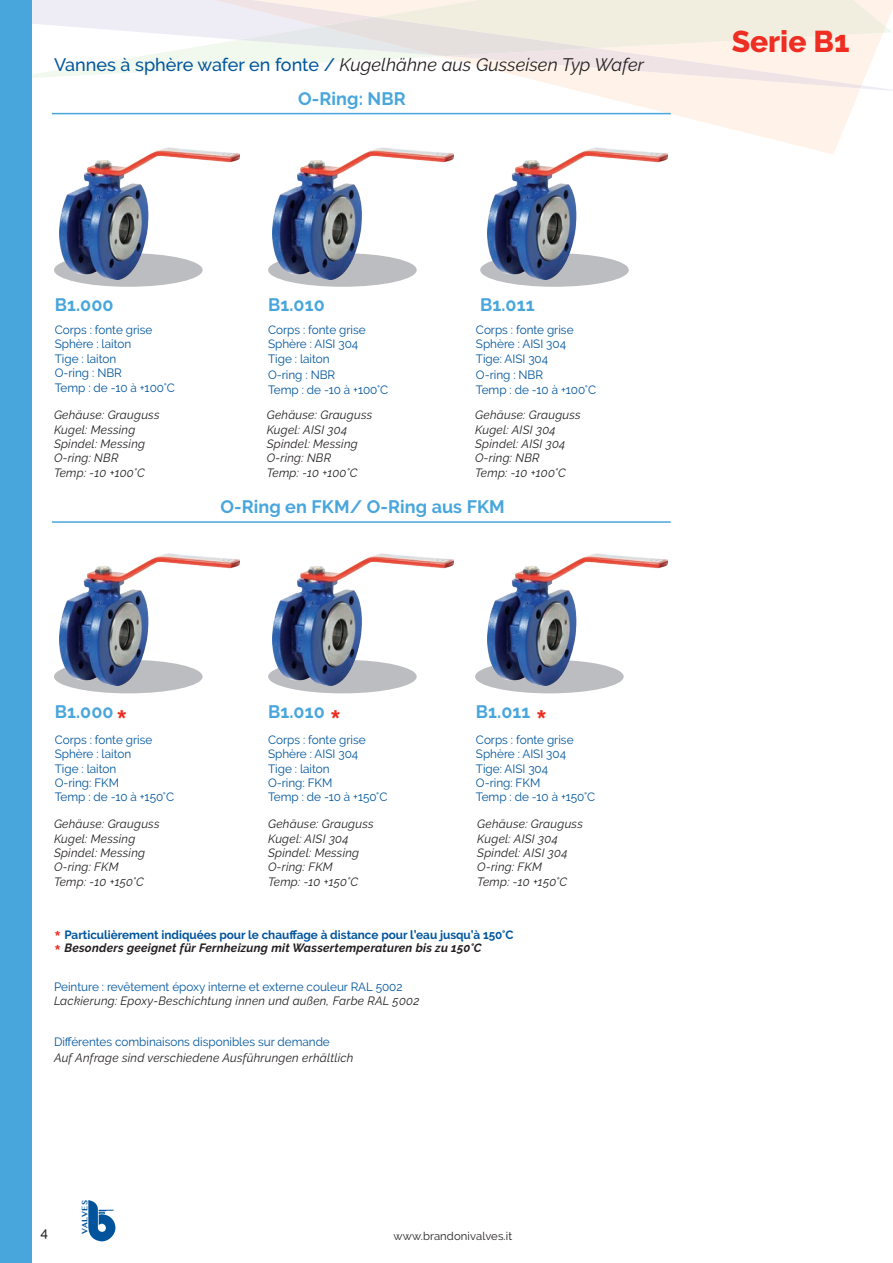
<style>
.page{position:relative;width:893px;height:1263px;background:#fff}
.page>*{position:absolute;margin:0;border:0;box-sizing:border-box;transform-origin:0 0}
.t1{font:700 36px "Raleway";color:#ee2e22}
.t2{font:800 30px "Raleway";color:#ee2e22}
.t3{font:700 18px "Raleway";letter-spacing:.005em;color:#48a6dc}
.t4{font:italic 18px "Raleway";letter-spacing:.005em;color:#231f20}
.t5{font:500 13.5px "Raleway";color:#231f20}
.t6{font:italic 12px "Raleway";letter-spacing:.02em;color:#231f20}
.t7{font:12px "Raleway";color:#01559d}
.t8{font:700 12px "Raleway";color:#01559d}
.t9{font:italic 700 12px "Raleway";letter-spacing:.02em;color:#231f20}
.t10{font:11.25px "Raleway";letter-spacing:.01em;color:#231f20}
.t11{font:700 7.8px "Lao MN";color:#01549b}
.s1{font-weight:500;font-style:normal;color:#01559d}
.s2{font-size:21px;color:#ee2e22}
.s3{font-style:normal;font-size:21px;color:#ee2e22}
</style>
<div class="page">
<svg style="left:64px;top:92px;width:795px;height:63px"></svg>
<svg style="left:32px;top:0;width:861px;height:92px"></svg>
<svg style="left:165px;top:0;width:697px;height:88px"></svg>
<svg style="left:239px;top:0;width:647px;height:56px;background:#f1ece3"></svg>
<svg style="left:88px;top:1200px;width:27px;height:41px"></svg>
<div style="left:0;top:0;width:32px;height:1263px;background:#48a6dc"></div>
<div style="left:54px;top:253px;width:149px;height:34px;background:#bcbdc0;border-radius:50%"></div>
<div style="left:268px;top:253px;width:149px;height:34px;background:#bcbdc0;border-radius:50%"></div>
<div style="left:480px;top:253px;width:149px;height:34px;background:#bcbdc0;border-radius:50%"></div>
<div style="left:54px;top:660px;width:149px;height:33px;background:#bcbdc0;border-radius:50%"></div>
<div style="left:268px;top:660px;width:149px;height:33px;background:#bcbdc0;border-radius:50%"></div>
<div style="left:475px;top:660px;width:149px;height:33px;background:#bcbdc0;border-radius:50%"></div>
<hr style="left:52px;top:113px;width:619px;height:1px;background:#48a6dc">
<hr style="left:52px;top:521px;width:619px;height:2px;background:#48a6dc">
<img style="left:59px;top:148px;width:181px;height:132px">
<img style="left:272px;top:148px;width:181px;height:132px">
<img style="left:487px;top:148px;width:181px;height:132px">
<img style="left:59px;top:553px;width:181px;height:132px">
<img style="left:272px;top:553px;width:181px;height:132px">
<img style="left:487px;top:553px;width:181px;height:132px">
<p class="t4" style="left:54px;top:54px;width:591px"><span class="s1">Vannes à sphère wafer en fonte /</span> Kugelhähne aus Gusseisen Typ Wafer</p>
<p class="t3" style="left:298px;top:88px;width:109px">O-Ring: NBR</p>
<p class="t3" style="left:55px;top:294px;width:60px">B1.000</p>
<p class="t3" style="left:268px;top:294px;width:58px">B1.010</p>
<p class="t3" style="left:480px;top:294px;width:56px">B1.011</p>
<p class="t7" style="left:268px;top:323px;width:99px">Corps : fonte grise</p>
<p class="t7" style="left:268px;top:337px;width:92px">Sphère : AISI 304</p>
<p class="t7" style="left:268px;top:352px;width:63px">Tige : laiton</p>
<p class="t7" style="left:268px;top:368px;width:69px">O-ring : NBR</p>
<p class="t7" style="left:268px;top:382px;width:122px">Temp : de -10 à +100°C</p>
<p class="t7" style="left:55px;top:323px;width:99px">Corps : fonte grise</p>
<p class="t7" style="left:55px;top:337px;width:78px">Sphère : laiton</p>
<p class="t7" style="left:55px;top:352px;width:63px">Tige : laiton</p>
<p class="t7" style="left:55px;top:366px;width:69px">O-ring : NBR</p>
<p class="t7" style="left:55px;top:380px;width:122px">Temp : de -10 à +100°C</p>
<p class="t7" style="left:476px;top:323px;width:99px">Corps : fonte grise</p>
<p class="t7" style="left:476px;top:337px;width:92px">Sphère : AISI 304</p>
<p class="t7" style="left:476px;top:352px;width:74px">Tige: AISI 304</p>
<p class="t7" style="left:476px;top:368px;width:69px">O-ring : NBR</p>
<p class="t7" style="left:476px;top:382px;width:122px">Temp : de -10 à +100°C</p>
<p class="t6" style="left:54px;top:408px;width:107px">Gehäuse: Grauguss</p>
<p class="t6" style="left:54px;top:422px;width:83px">Kugel: Messing</p>
<p class="t6" style="left:54px;top:437px;width:93px">Spindel: Messing</p>
<p class="t6" style="left:54px;top:451px;width:66px">O-ring: NBR</p>
<p class="t6" style="left:54px;top:466px;width:92px">Temp: -10 +100°C</p>
<p class="t6" style="left:267px;top:408px;width:107px">Gehäuse: Grauguss</p>
<p class="t6" style="left:267px;top:422px;width:82px">Kugel: AISI 304</p>
<p class="t6" style="left:267px;top:437px;width:93px">Spindel: Messing</p>
<p class="t6" style="left:267px;top:451px;width:66px">O-ring: NBR</p>
<p class="t6" style="left:267px;top:466px;width:92px">Temp: -10 +100°C</p>
<p class="t6" style="left:475px;top:408px;width:107px">Gehäuse: Grauguss</p>
<p class="t6" style="left:475px;top:422px;width:82px">Kugel: AISI 304</p>
<p class="t6" style="left:475px;top:437px;width:92px">Spindel: AISI 304</p>
<p class="t6" style="left:475px;top:451px;width:66px">O-ring: NBR</p>
<p class="t6" style="left:475px;top:466px;width:92px">Temp: -10 +100°C</p>
<p class="t3" style="left:220px;top:497px;width:286px">O-Ring en FKM/ O-Ring aus FKM</p>
<p class="t3" style="left:55px;top:701px;width:60px">B1.000</p>
<p class="t3" style="left:268px;top:701px;width:58px">B1.010</p>
<p class="t3" style="left:476px;top:701px;width:56px">B1.011</p>
<p class="t7" style="left:268px;top:733px;width:99px">Corps : fonte grise</p>
<p class="t7" style="left:268px;top:747px;width:92px">Sphère : AISI 304</p>
<p class="t7" style="left:268px;top:761px;width:63px">Tige : laiton</p>
<p class="t7" style="left:268px;top:776px;width:66px">O-ring: FKM</p>
<p class="t7" style="left:268px;top:790px;width:121px">Temp : de -10 à +150°C</p>
<p class="t1" style="left:116px;top:702px;width:14px">*</p>
<p class="t1" style="left:329px;top:702px;width:14px">*</p>
<p class="t1" style="left:535px;top:702px;width:14px">*</p>
<p class="t7" style="left:55px;top:733px;width:99px">Corps : fonte grise</p>
<p class="t7" style="left:55px;top:747px;width:78px">Sphère : laiton</p>
<p class="t7" style="left:55px;top:761px;width:63px">Tige : laiton</p>
<p class="t7" style="left:55px;top:776px;width:66px">O-ring: FKM</p>
<p class="t7" style="left:55px;top:790px;width:121px">Temp : de -10 à +150°C</p>
<p class="t7" style="left:476px;top:733px;width:99px">Corps : fonte grise</p>
<p class="t7" style="left:476px;top:747px;width:92px">Sphère : AISI 304</p>
<p class="t7" style="left:476px;top:761px;width:74px">Tige: AISI 304</p>
<p class="t7" style="left:476px;top:776px;width:66px">O-ring: FKM</p>
<p class="t7" style="left:476px;top:790px;width:121px">Temp : de -10 à +150°C</p>
<p class="t6" style="left:54px;top:817px;width:107px">Gehäuse: Grauguss</p>
<p class="t6" style="left:54px;top:831px;width:83px">Kugel: Messing</p>
<p class="t6" style="left:54px;top:846px;width:93px">Spindel: Messing</p>
<p class="t6" style="left:54px;top:860px;width:66px">O-ring: FKM</p>
<p class="t6" style="left:54px;top:875px;width:91px">Temp: -10 +150°C</p>
<p class="t6" style="left:268px;top:817px;width:107px">Gehäuse: Grauguss</p>
<p class="t6" style="left:268px;top:831px;width:82px">Kugel: AISI 304</p>
<p class="t6" style="left:268px;top:846px;width:93px">Spindel: Messing</p>
<p class="t6" style="left:268px;top:860px;width:66px">O-ring: FKM</p>
<p class="t6" style="left:268px;top:875px;width:91px">Temp: -10 +150°C</p>
<p class="t6" style="left:477px;top:817px;width:107px">Gehäuse: Grauguss</p>
<p class="t6" style="left:477px;top:831px;width:82px">Kugel: AISI 304</p>
<p class="t6" style="left:477px;top:846px;width:92px">Spindel: AISI 304</p>
<p class="t6" style="left:477px;top:860px;width:66px">O-ring: FKM</p>
<p class="t6" style="left:477px;top:875px;width:91px">Temp: -10 +150°C</p>
<p class="t8" style="left:54px;top:927px;width:461px"><span class="s2">*</span> Particulièrement indiquées pour le chauffage à distance pour l’eau jusqu’à 150°C</p>
<p class="t9" style="left:54px;top:941px;width:429px"><span class="s3">*</span> Besonders geeignet für Fernheizung mit Wassertemperaturen bis zu 150°C</p>
<p class="t7" style="left:54px;top:980px;width:350px">Peinture : revêtement époxy interne et externe couleur RAL 5002</p>
<p class="t6" style="left:54px;top:994px;width:367px">Lackierung: Epoxy-Beschichtung innen und außen, Farbe RAL 5002</p>
<p class="t7" style="left:54px;top:1034px;width:277px">Différentes combinaisons disponibles sur demande</p>
<p class="t6" style="left:54px;top:1051px;width:301px">Auf Anfrage sind verschiedene Ausführungen erhältlich</p>
<p class="t5" style="left:40px;top:1225px;width:9px">4</p>
<p class="t11" style="left:80px;top:1233px;width:35px;rotate:-90deg">VALVES</p>
<p class="t10" style="left:394px;top:1229px;width:120px">www.brandonivalves.it</p>
<p class="t2" style="left:732px;top:25px;width:119px">Serie B1</p>
</div>
